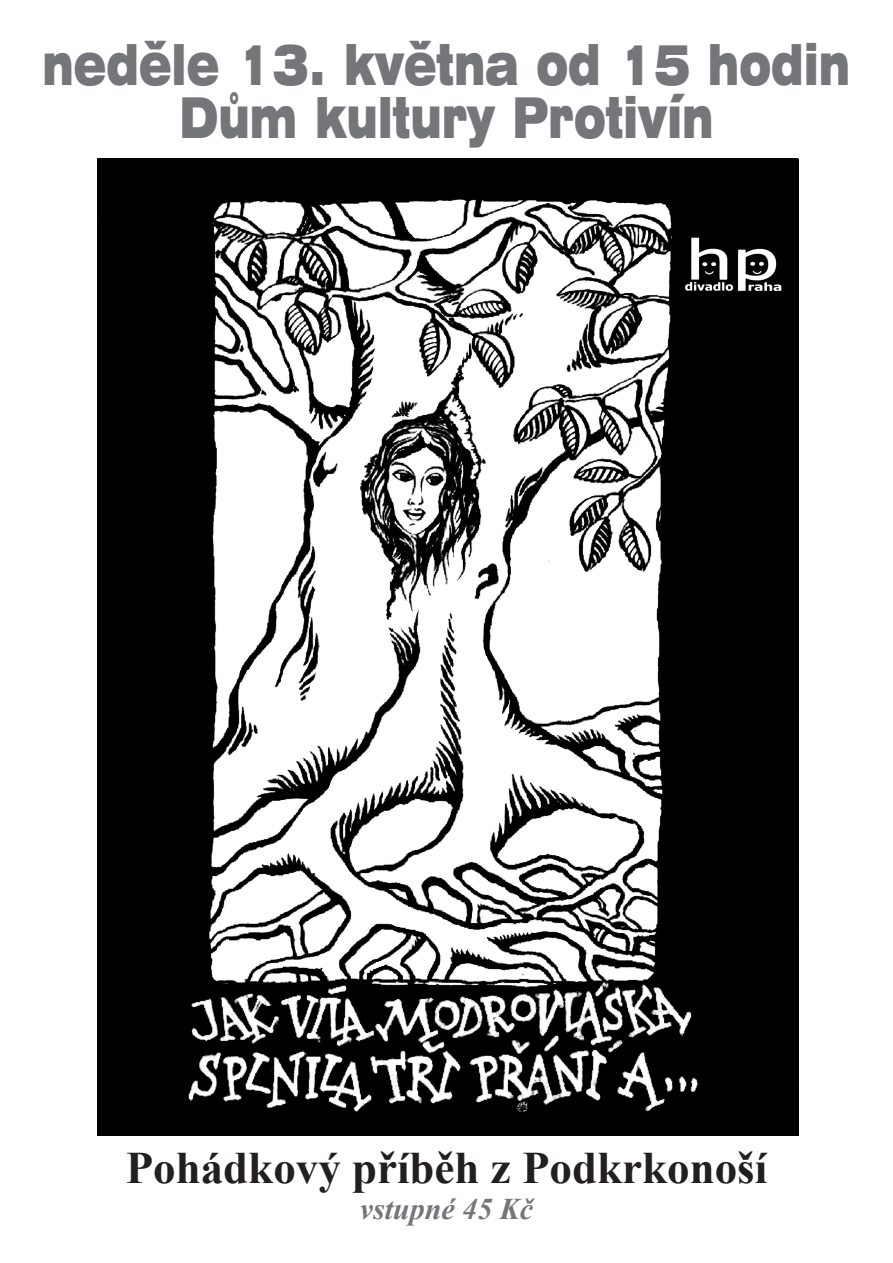
<style>
.page{position:relative;width:893px;height:1263px;background:#fff}
.page>*{position:absolute;margin:0;border:0;box-sizing:border-box;transform-origin:0 0}
.t1{font:900 56.25px/52.5px "Swiss 721 Extend";color:#757679;text-align:center;scale:.67 1}
.t2{font:700 45px "Times New Roman";color:#231f20}
.t3{font:italic 700 30px "Times New Roman";color:#757679}
</style>
<div class="page">
<img style="left:97px;top:158px;width:701px;height:977px">
<p class="t1" style="left:43px;top:41px;width:1207px">neděle 13. května od 15 hodin<br>Dům kultury Protivín</p>
<p class="t2" style="left:126px;top:1136px;width:643px">Pohádkový příběh z Podkrkonoší</p>
<p class="t3" style="left:360px;top:1188px;width:175px">vstupné 45 Kč</p>
</div>
